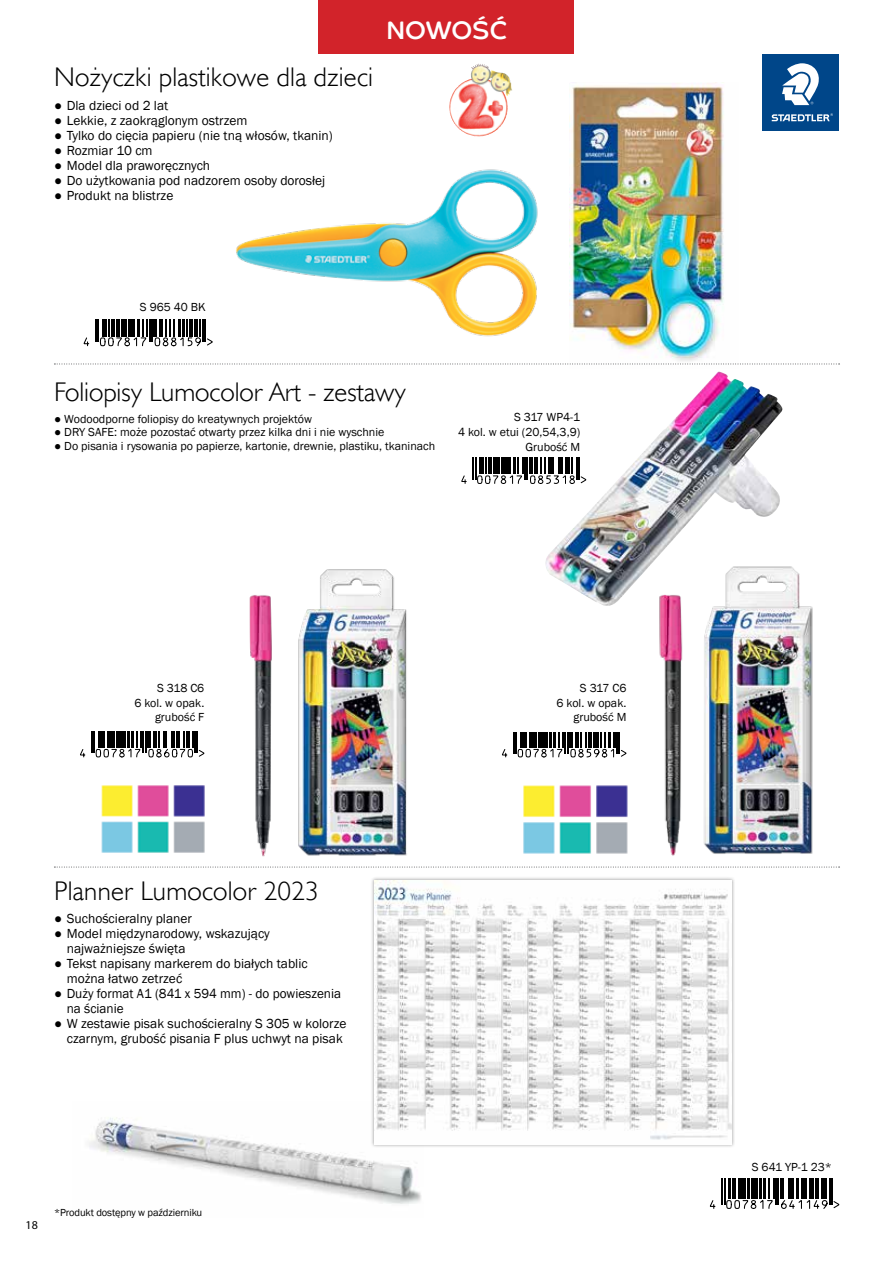
<style>
.page{position:relative;width:893px;height:1263px;background:#fff}
.page>*{position:absolute;margin:0;border:0;box-sizing:border-box;transform-origin:0 0}
.t1{font:27px "Humanst 521 Lt EU";letter-spacing:.01em;color:#000}
.t2{font:25.5px "Co Headline Corp";color:#fff}
.t3{font:13.5px/15px "Franklin Gothic";color:#000}
.t4{font:12px/14.7px "Franklin Gothic";color:#000;text-align:right}
.t5{font:12px "Myriad Pro";color:#000}
.t6{font:10.5px "Franklin Gothic";letter-spacing:-.01em;color:#000}
</style>
<div class="page">
<div style="left:762px;top:54px;width:77px;height:77px;background:#004689"></div>
<svg style="left:782px;top:63px;width:37px;height:42px"></svg>
<svg style="left:772px;top:113px;width:61px;height:8px"></svg>
<svg style="left:83px;top:319px;width:130px;height:28px"></svg>
<img style="left:236px;top:169px;width:302px;height:168px">
<img style="left:570px;top:82px;width:169px;height:282px">
<img style="left:545px;top:372px;width:238px;height:234px">
<img style="left:89px;top:1117px;width:332px;height:87px">
<img style="left:696px;top:558px;width:117px;height:296px">
<img style="left:298px;top:569px;width:109px;height:287px">
<img style="left:523px;top:785px;width:105px;height:69px">
<img style="left:101px;top:785px;width:104px;height:68px">
<img style="left:655px;top:583px;width:38px;height:284px">
<img style="left:249px;top:595px;width:23px;height:262px">
<svg style="left:502px;top:732px;width:125px;height:26px"></svg>
<svg style="left:80px;top:732px;width:125px;height:26px"></svg>
<svg style="left:461px;top:458px;width:126px;height:51px"></svg>
<div style="left:319px;top:0;width:255px;height:53px;background:#d2232a"></div>
<svg style="left:709px;top:1178px;width:131px;height:31px"></svg>
<div style="left:370px;top:876px;width:365px;height:272px;background:#000;opacity:.35"></div>
<img style="left:374px;top:880px;width:358px;height:265px">
<img style="left:449px;top:64px;width:46px;height:72px">
<svg style="left:54px;top:364px;width:786px;height:1px"></svg>
<svg style="left:54px;top:867px;width:786px;height:1px"></svg>
<h1 class="t1" style="left:54px;top:61px;width:320px">Nożyczki plastikowe dla dzieci</h1>
<p class="t3" style="left:54px;top:98px;width:116px">● Dla dzieci od 2 lat</p>
<p class="t3" style="left:54px;top:113px;width:195px">● Lekkie, z zaokrąglonym ostrzem</p>
<p class="t3" style="left:54px;top:128px;width:280px">● Tylko do cięcia papieru (nie tną włosów, tkanin)</p>
<p class="t3" style="left:54px;top:143px;width:100px">● Rozmiar 10 cm</p>
<p class="t3" style="left:54px;top:158px;width:158px">● Model dla praworęcznych</p>
<p class="t3" style="left:54px;top:173px;width:273px">● Do użytkowania pod nadzorem osoby dorosłej</p>
<p class="t3" style="left:54px;top:188px;width:121px">● Produkt na blistrze</p>
<h2 class="t2" style="left:386px;top:15px;width:122px">NOWOŚĆ</h2>
<p class="t4" style="left:140px;top:300px;width:67px">S 965 40 BK</p>
<h1 class="t1" style="left:54px;top:375px;width:353px">Foliopisy Lumocolor Art - zestawy</h1>
<p class="t4" style="left:54px;top:411px;width:260px">● Wodoodporne foliopisy do kreatywnych projektów</p>
<p class="t4" style="left:54px;top:425px;width:332px">● DRY SAFE: może pozostać otwarty przez kilka dni i nie wyschnie</p>
<p class="t4" style="left:54px;top:438px;width:383px">● Do pisania i rysowania po papierze, kartonie, drewnie, plastiku, tkaninach</p>
<p class="t4" style="left:458px;top:410px;width:124px">S 317 WP4-1<br>4 kol. w etui (20,54,3,9)<br>Grubość M</p>
<p class="t4" style="left:134px;top:681px;width:71px">S 318 C6<br>6 kol. w opak. grubość F</p>
<h1 class="t1" style="left:54px;top:874px;width:267px">Planner Lumocolor 2023</h1>
<p class="t3" style="left:54px;top:911px;width:140px">● Suchościeralny planer</p>
<p class="t3" style="left:67px;top:926px;width:205px;text-indent:-13px">● Model międzynarodowy, wskazujący najważniejsze święta</p>
<p class="t3" style="left:67px;top:956px;width:242px;text-indent:-13px">● Tekst napisany markerem do białych tablic można łatwo zetrzeć</p>
<p class="t3" style="left:67px;top:986px;width:276px;text-indent:-13px">● Duży format A1 (841 x 594 mm) - do powieszenia na ścianie</p>
<p class="t3" style="left:54px;top:1016px;width:294px;text-align:right">● W zestawie pisak suchościeralny S 305 w kolorze czarnym, grubość pisania F plus uchwyt na pisak</p>
<p class="t5" style="left:26px;top:1218px;width:14px">18</p>
<p class="t6" style="left:54px;top:1206px;width:150px">*Produkt dostępny w październiku</p>
<p class="t4" style="left:557px;top:681px;width:71px">S 317 C6<br>6 kol. w opak. grubość M</p>
<p class="t4" style="left:752px;top:1160px;width:82px">S 641 YP-1 23*</p>
</div>
